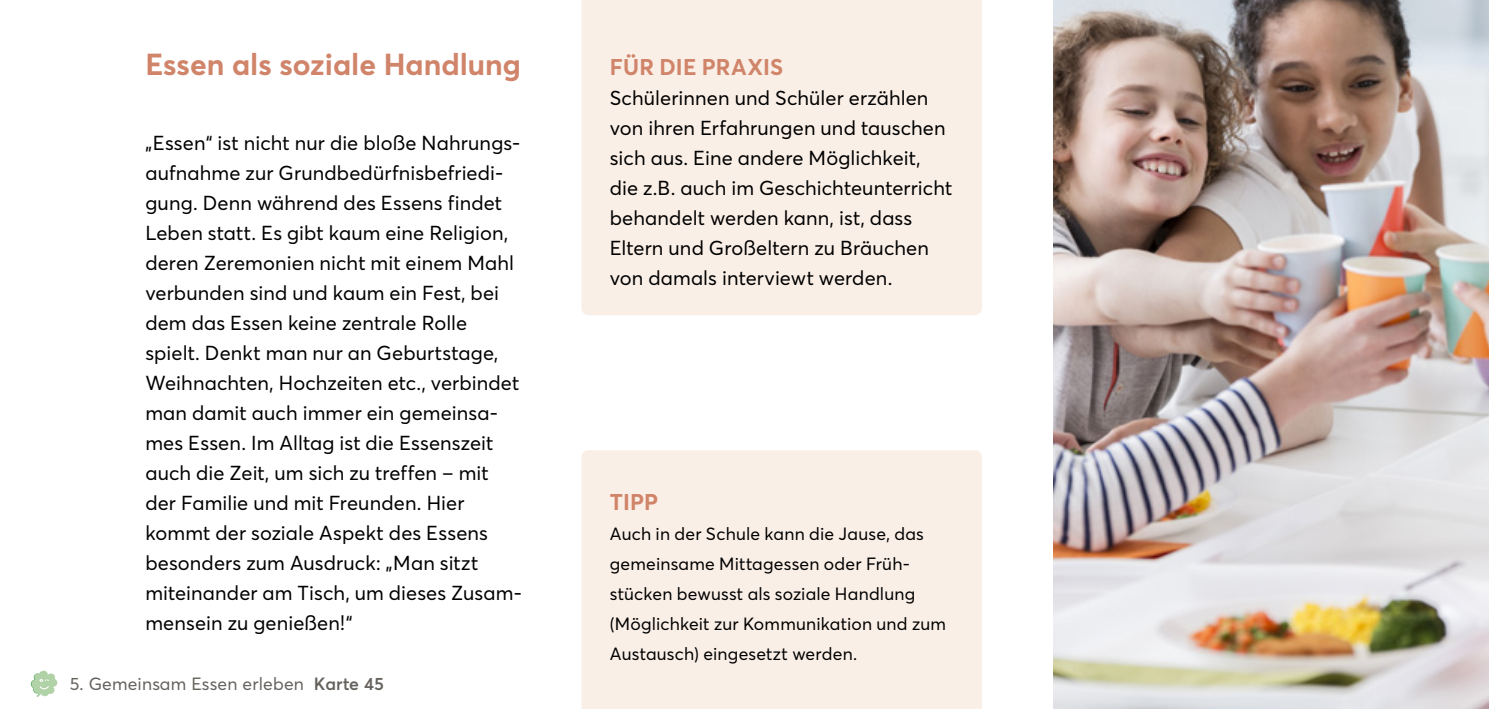
<style>
.page{position:relative;width:1489px;height:709px;background:#fff}
.page>*{position:absolute;margin:0;border:0;box-sizing:border-box;transform-origin:0 0}
.t1{font:700 30px "Averta";color:#d08469}
.t2{font:700 22.5px "Averta";letter-spacing:.01em;color:#d08469}
.t3{font:20px/30px "Averta";letter-spacing:.005em;color:#000}
.t4{font:17.5px/30px "Averta";letter-spacing:.01em;color:#000}
.t5{font:17.5px "Averta";letter-spacing:.01em;color:#65615d}
.s1{font-weight:600}
</style>
<div class="page">
<svg style="left:31px;top:670px;width:26px;height:27px"></svg>
<div style="left:581px;top:450px;width:400px;height:259px;background:#faefe7"></div>
<div style="left:581px;top:0;width:400px;height:315px;background:#faefe7"></div>
<img style="left:1053px;top:0;width:435px;height:709px">
<h1 class="t1" style="left:145px;top:43px;width:377px">Essen als soziale Handlung</h1>
<p class="t3" style="left:145px;top:127px;width:378px">„Essen“ ist nicht nur die bloße Nahrungs&shy;aufnahme zur Grundbedürfnisbefriedi&shy;gung. Denn während des Essens findet Leben statt. Es gibt kaum eine Religion, deren Zeremonien nicht mit einem Mahl verbunden sind und kaum ein Fest, bei dem das Essen keine zentrale Rolle spielt. Denkt man nur an Geburtstage, Weihnachten, Hochzeiten etc., verbindet man damit auch immer ein gemeinsa&shy;mes Essen. Im Alltag ist die Essenszeit auch die Zeit, um sich zu treffen – mit der Familie und mit Freunden. Hier kommt der soziale Aspekt des Essens besonders zum Ausdruck: „Man sitzt miteinander am Tisch, um dieses Zusam&shy;mensein zu genießen!“</p>
<p class="t5" style="left:70px;top:672px;width:315px">5. Gemeinsam Essen erleben <span class="s1">Karte 45</span></p>
<p class="t2" style="left:610px;top:51px;width:175px">FÜR DIE PRAXIS</p>
<p class="t3" style="left:609px;top:82px;width:344px">Schülerinnen und Schüler erzählen von ihren Erfahrungen und tauschen sich aus. Eine andere Möglichkeit, die z. B. auch im Geschichteunterricht behandelt werden kann, ist, dass Eltern und Großeltern zu Bräuchen von damals interviewt werden.</p>
<p class="t2" style="left:610px;top:486px;width:50px">TIPP</p>
<p class="t4" style="left:609px;top:518px;width:338px">Auch in der Schule kann die Jause, das gemeinsame Mittagessen oder Früh&shy;stücken bewusst als soziale Handlung (Möglichkeit zur Kommunikation und zum Austausch) eingesetzt werden.</p>
</div>
